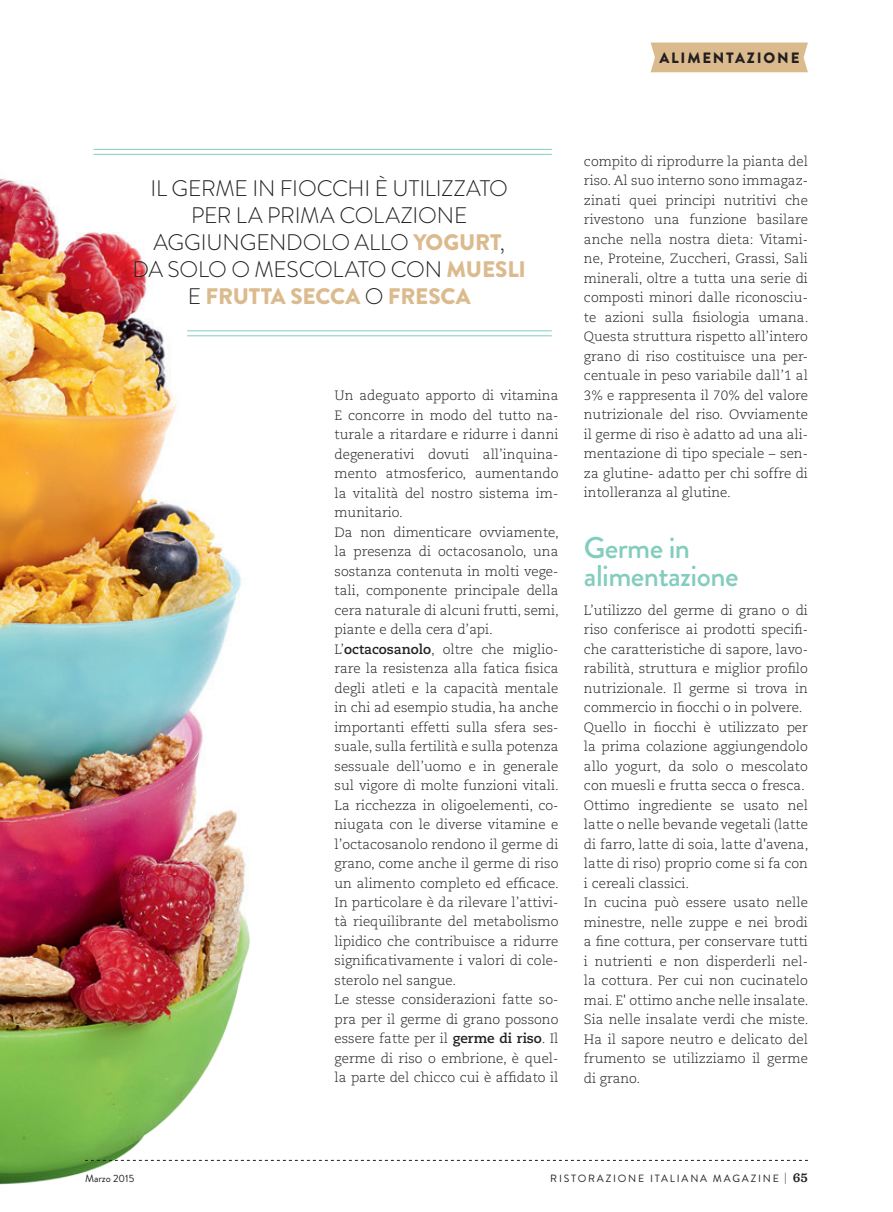
<style>
.page{position:relative;width:893px;height:1212px;background:#fff}
.page>*{position:absolute;margin:0;border:0;box-sizing:border-box;transform-origin:0 0}
.t1{font:500 30px/28.5px "Brandon Grotesque";letter-spacing:-.02em;color:#82cdbe}
.t2{font:300 22.5px/27px "Brandon Grotesque";letter-spacing:-.005em;color:#231f20;text-align:center}
.t3{font:900 15px "Brandon Grotesque";letter-spacing:.12em;color:#231f20}
.t4{font:300 13.5px/19.5px "Caecilia LT Std";color:#231f20}
.t5{font:600 13.5px "Sentinel";color:#231f20}
.t6{font:10.5px "Brandon Grotesque";letter-spacing:.17em;color:#231f20}
.t7{font:10.5px "Brandon Grotesque";color:#231f20}
.s1{font-weight:900;color:#dbbb8e}
.s2{font-weight:700}
.s3{font-family:"Brandon Grotesque";font-weight:400;font-size:10.5px}
</style>
<div class="page">
<img style="left:0;top:148px;width:315px;height:1037px">
<hr style="left:187px;top:330px;width:365px;height:1px;background:#82cdbe">
<hr style="left:187px;top:335px;width:365px;height:1px;background:#82cdbe">
<hr style="left:94px;top:149px;width:458px;height:1px;background:#82cdbe">
<hr style="left:94px;top:154px;width:458px;height:1px;background:#82cdbe">
<svg style="left:85px;top:1160px;width:723px;height:1px"></svg>
<div style="left:651px;top:43px;width:157px;height:29px;background:#dbbb8e"></div>
<p class="t3" style="left:659px;top:47px;width:142px">ALIMENTAZIONE</p>
<h2 class="t2" style="left:133px;top:175px;width:395px">IL GERME IN FI OCCHI È UTILIZZATO<br>PER LA PRIMA COLAZION E<br>AGGI UN GENDOLO ALLO <span class="s1">YOGURT</span>,<br>DA SOLO O MESCOLATO CON <span class="s1">MUESLI<br></span>E <span class="s1">FR UTTA SECCA</span> O <span class="s1">FR ESCA</span></h2>
<p class="t4" style="left:334px;top:386px;width:226px">Un adeguato apporto di vitamina E concorre in modo del tutto na&shy;turale a ritardare e ridurre i danni degenerativi dovuti all’inquina&shy;mento atmosferico, aumentando la vitalità del nostro sistema im&shy;munitario.<br>Da non dimenticare ovviamente, la presenza di octacosanolo, una sostanza contenuta in molti vege&shy;tali, componente principale della cera naturale di alcuni frutti, semi, piante e della cera d’api.<br>L’<span class="s2">octacosanolo</span>, oltre che miglio&shy;rare la resistenza alla fatica fisica degli atleti e la capacità mentale in chi ad esempio studia, ha anche importanti effetti sulla sfera ses&shy;suale, sulla fertilità e sulla potenza sessuale dell’uomo e in generale sul vigore di molte funzioni vitali.<br>La ricchezza in oligoelementi, co&shy;niugata con le diverse vitamine e l’octacosanolo rendono il germe di grano, come anche il germe di riso un alimento completo ed efficace.<br>In particolare è da rilevare l’attivi&shy;tà riequilibrante del metabolismo lipidico che contribuisce a ridurre significativamente i valori di cole&shy;sterolo nel sangue.<br>Le stesse considerazioni fatte so&shy;pra per il germe di grano possono essere fatte per il <span class="s2">germe di riso</span>. Il germe di riso o embrione, è quel&shy;la parte del chicco cui è affidato il</p>
<p class="t4" style="left:584px;top:152px;width:226px;text-align:justify">compito di riprodurre la pianta del riso. Al suo interno sono immagaz&shy;zinati quei principi nutritivi che rivestono una funzione basilare anche nella nostra dieta: Vitami&shy;ne, Proteine, Zuccheri, Grassi, Sali minerali, oltre a tutta una serie di composti minori dalle riconosciu&shy;te azioni sulla fisiologia umana.<br>Questa struttura rispetto all’intero grano di riso costituisce una per&shy;centuale in peso variabile dall’1 al 3% e rappresenta il 70% del valore nutrizionale del riso. Ovviamente il germe di riso è adatto ad una ali&shy;mentazione di tipo speciale – sen&shy;za glutine- adatto per chi soffre di intolleranza al glutine.</p>
<h1 class="t1" style="left:584px;top:533px;width:156px">Germe in alimentazione</h1>
<p class="t4" style="left:584px;top:600px;width:226px">L’utilizzo del germe di grano o di riso conferisce ai prodotti specifi&shy;che caratteristiche di sapore, lavo&shy;rabilità, struttura e miglior profilo nutrizionale. Il germe si trova in commercio in fiocchi o in polvere.<br>Quello in fiocchi è utilizzato per la prima colazione aggiungendolo allo yogurt, da solo o mescolato con muesli e frutta secca o fresca.<br>Ottimo ingrediente se usato nel latte o nelle bevande vegetali (latte di farro, latte di soia, latte d'avena, latte di riso) proprio come si fa con i cereali classici.<br>In cucina può essere usato nelle minestre, nelle zuppe e nei brodi a fine cottura, per conservare tutti i nutrienti e non disperderli nel&shy;la cottura. Per cui non cucinatelo mai. E' ottimo anche nelle insalate.<br>Sia nelle insalate verdi che miste.<br>Ha il sapore neutro e delicato del frumento se utilizziamo il germe di grano.</p>
<p class="t7" style="left:85px;top:1171px;width:51px">MARZO 2015</p>
<p class="t6" style="left:550px;top:1171px;width:200px">RISTORAZIONE ITALIANA MA GAZINE</p>
<p class="t5" style="left:785px;top:1167px;width:25px"><span class="s3">|</span> 65</p>
</div>
